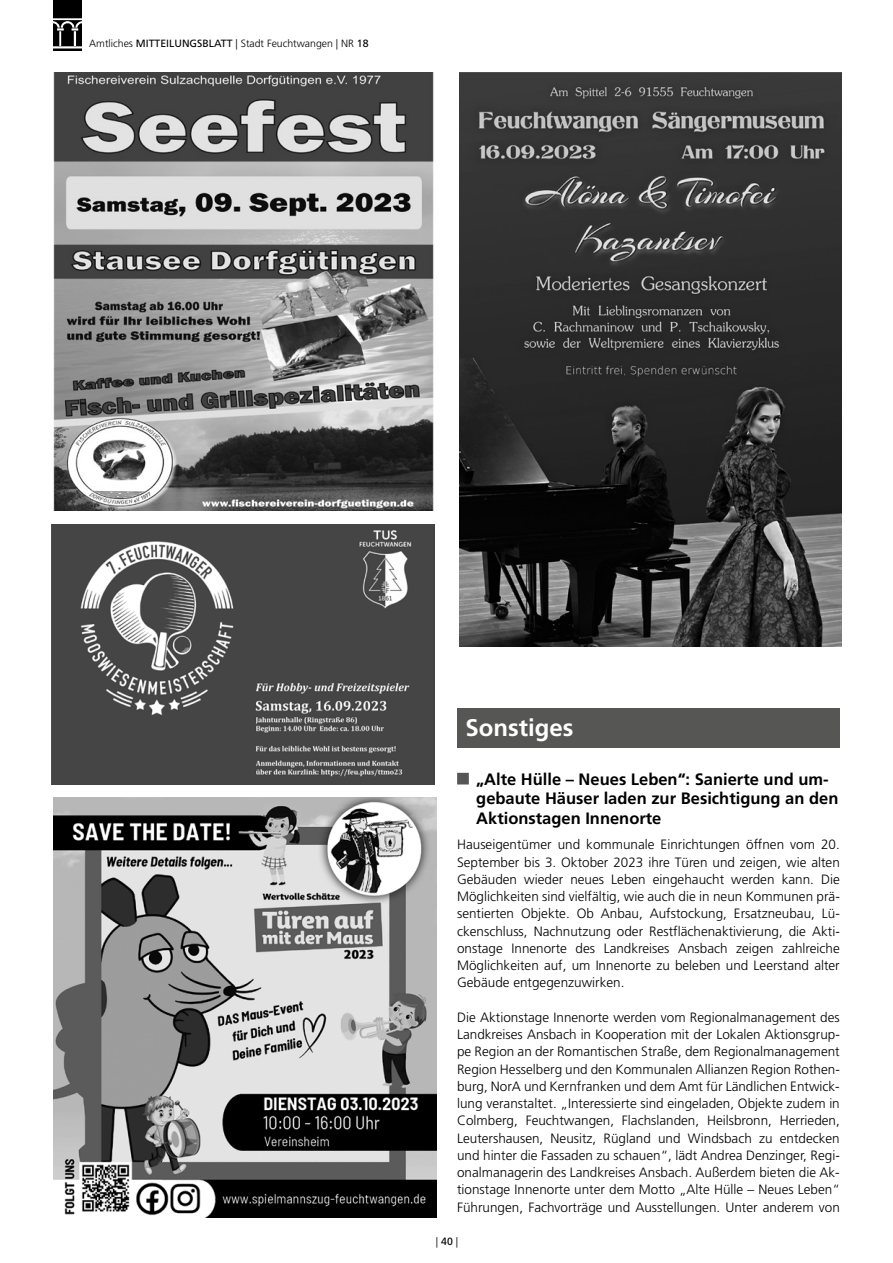
<style>
.page{position:relative;width:893px;height:1263px;background:#fff}
.page>*{position:absolute;margin:0;border:0;box-sizing:border-box;transform-origin:0 0}
.t1{font:700 24px "Frutiger";color:#fff}
.t2{font:700 16.5px/19.5px "Frutiger";color:#000}
.t3{font:300 13.5px/17.2px "Frutiger";color:#000;text-align:justify}
.t4{font:300 10.5px "Frutiger";color:#000}
.s1{font-weight:400}
</style>
<div class="page">
<img style="left:53px;top:1px;width:28px;height:50px">
<svg style="left:53px;top:0;width:28px;height:1px"></svg>
<div style="left:457px;top:773px;width:12px;height:11px;background:#565655"></div>
<div style="left:457px;top:708px;width:383px;height:39px;background:#565655"></div>
<img style="left:52px;top:525px;width:382px;height:260px">
<img style="left:53px;top:798px;width:383px;height:420px">
<img style="left:53px;top:72px;width:381px;height:438px">
<img style="left:459px;top:72px;width:383px;height:574px">
<p class="t4" style="left:89px;top:37px;width:281px">Amtliches <span class="s1">MITTEILUNGSBLATT</span> | Stadt Feuchtwangen | NR <span class="s1">18</span></p>
<h1 class="t1" style="left:466px;top:714px;width:109px">Sonstiges</h1>
<p class="t2" style="left:476px;top:769px;width:364px">„Alte Hülle – Neues Leben“: Sanierte und um&shy;gebaute Häuser laden zur Besichtigung an den<br>Aktionstagen Innenorte</p>
<p class="t3" style="left:457px;top:836px;width:384px">Hauseigentümer und kommunale Einrichtungen öffnen vom 20.<br>September bis 3. Oktober 2023 ihre Türen und zeigen, wie alten Gebäuden wieder neues Leben eingehaucht werden kann. Die Möglichkeiten sind vielfältig, wie auch die in neun Kommunen prä&shy;sentierten Objekte. Ob Anbau, Aufstockung, Ersatzneubau, Lü&shy;ckenschluss, Nachnutzung oder Restflächenaktivierung, die Akti&shy;onstage Innenorte des Landkreises Ansbach zeigen zahlreiche Möglichkeiten auf, um Innenorte zu beleben und Leerstand alter Gebäude entgegenzuwirken.</p>
<p class="t3" style="left:457px;top:1009px;width:384px">Die Aktionstage Innenorte werden vom Regionalmanagement des Landkreises Ansbach in Kooperation mit der Lokalen Aktionsgrup&shy;pe Region an der Romantischen Straße, dem Regionalmanagement Region Hesselberg und den Kommunalen Allianzen Region Rothen&shy;burg, NorA und Kernfranken und dem Amt für Ländlichen Entwick&shy;lung veranstaltet. „Interessierte sind eingeladen, Objekte zudem in Colmberg, Feuchtwangen, Flachslanden, Heilsbronn, Herrieden, Leutershausen, Neusitz, Rügland und Windsbach zu entdecken und hinter die Fassaden zu schauen“, lädt Andrea Denzinger, Regi&shy;onalmanagerin des Landkreises Ansbach. Außerdem bieten die Ak&shy;tionstage Innenorte unter dem Motto „Alte Hülle – Neues Leben“ Führungen, Fachvorträge und Ausstellungen. Unter anderem von</p>
<p class="t4" style="left:436px;top:1236px;width:24px">| <span class="s1">40</span> |</p>
</div>
